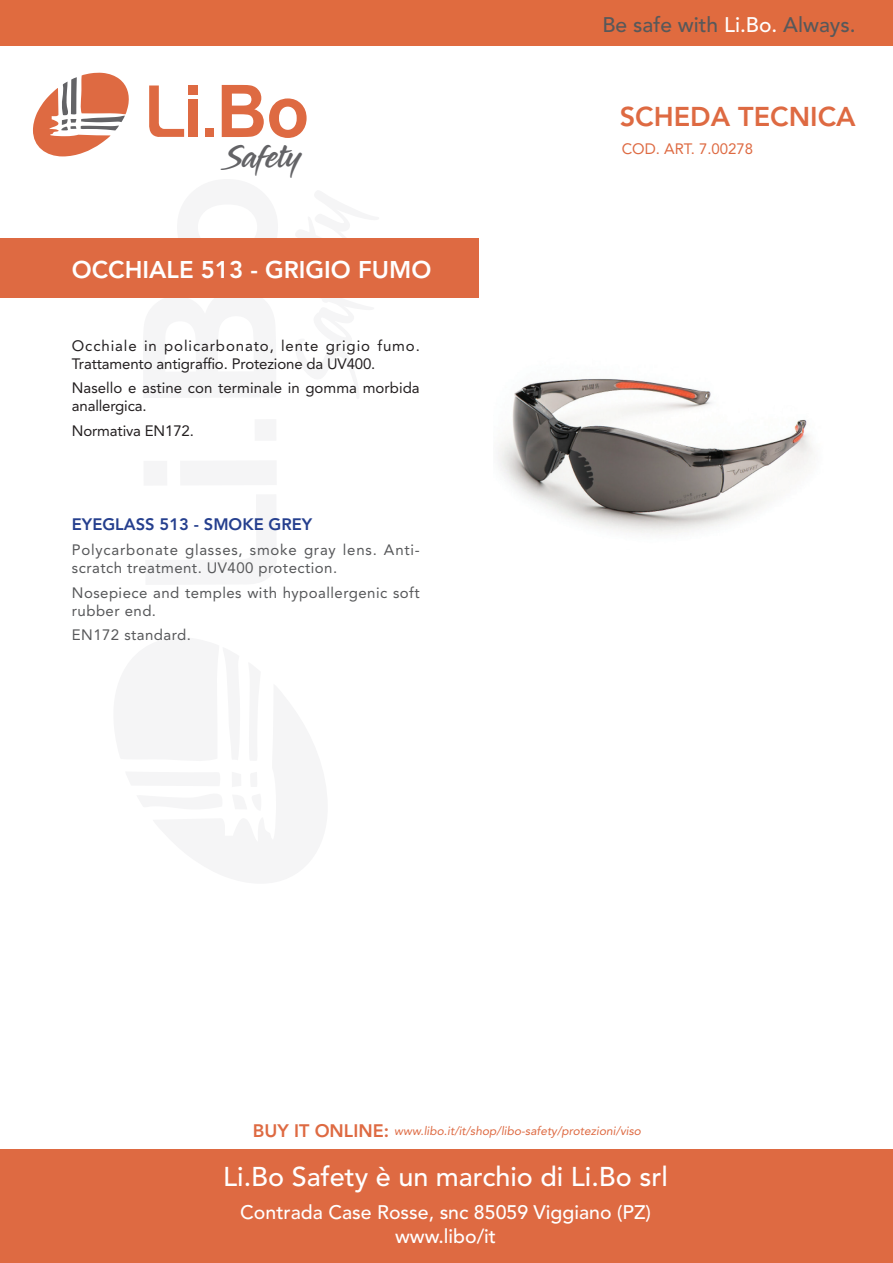
<style>
.page{position:relative;width:893px;height:1263px;background:#fff}
.page>*{position:absolute;margin:0;border:0;box-sizing:border-box;transform-origin:0 0}
.t1{font:83.55px "Midnight Drive";color:#f5f5f6}
.t2{font:32.7px "Midnight Drive";color:#636366}
.t3{font:500 27px "Avenir LT Std";color:#fff}
.t4{font:800 27px "Avenir LT Std";color:#de6a42}
.t5{font:800 24px "Avenir LT Std";color:#fff}
.t6{font:500 21px "Avenir LT Std";color:#57585a}
.t7{font:500 19.5px/23.4px "Avenir LT Std";color:#fff;text-align:center}
.t8{font:800 16.5px "Avenir LT Std";color:#253f8e}
.t9{font:15px/18px "Avenir LT Std";letter-spacing:.025em;color:#231f20}
.t10{font:15px/18px "Avenir LT Std";letter-spacing:.05em;color:#57585a}
.t11{font:15px/18px "Avenir LT Std";letter-spacing:.005em;color:#231f20}
.t12{font:15px/18px "Avenir LT Std";letter-spacing:.03em;color:#57585a}
.t13{font:15px "Avenir LT Std";color:#de6a42}
.t14{font:italic 12px "Avenir LT Std";color:#de6a42}
.s1{color:#fff}
.s2{font-weight:800;font-style:normal;font-size:18px}
</style>
<div class="page">
<svg style="left:143px;top:297px;width:133px;height:1px"></svg>
<div style="left:180px;top:460px;width:97px;height:25px;background:#f5f5f6"></div>
<div style="left:144px;top:461px;width:23px;height:25px;background:#f5f5f6"></div>
<div style="left:255px;top:419px;width:21px;height:22px;background:#f5f5f6"></div>
<div style="left:0;top:0;width:893px;height:46px;background:#e06b3f"></div>
<div style="left:0;top:1149px;width:893px;height:114px;background:#de6a42"></div>
<svg style="left:33px;top:73px;width:96px;height:83px"></svg>
<svg style="left:149px;top:85px;width:35px;height:52px"></svg>
<svg style="left:222px;top:85px;width:85px;height:53px"></svg>
<div style="left:188px;top:99px;width:9px;height:38px;background:#de6a42"></div>
<div style="left:188px;top:85px;width:9px;height:9px;background:#de6a42"></div>
<div style="left:205px;top:128px;width:8px;height:9px;background:#de6a42"></div>
<div style="left:0;top:238px;width:479px;height:59px;background:#de6a42"></div>
<img style="left:498px;top:378px;width:315px;height:156px">
<h3 class="t6" style="left:602px;top:12px;width:255px">Be safe with <span class="s1">Li.Bo.</span> Always.</h3>
<h2 class="t2" style="left:224px;top:138px;width:79px">Safety</h2>
<h1 class="t1" style="left:278px;top:391px;width:200px;rotate:-90deg">Safety</h1>
<h3 class="t5" style="left:72px;top:255px;width:361px">OCCHIALE 513 - GRIGIO FUMO</h3>
<p class="t9" style="left:72px;top:336px;width:349px">Occhiale in policarbonato, lente grigio fumo.<br>Trattamento antigraffio. Protezione da UV400.</p>
<p class="t11" style="left:72px;top:379px;width:349px">Nasello e astine con terminale in gomma morbida anallergica.</p>
<p class="t11" style="left:72px;top:422px;width:123px">Normativa EN172.</p>
<p class="t8" style="left:72px;top:514px;width:242px">EYEGLASS 513 - SMOKE GREY</p>
<p class="t10" style="left:72px;top:541px;width:349px">Polycarbonate glasses, smoke gray lens. Anti&shy;scratch treatment. UV400 protection.</p>
<p class="t12" style="left:72px;top:583px;width:349px">Nosepiece and temples with hypoallergenic soft rubber end.</p>
<p class="t12" style="left:72px;top:626px;width:121px">EN172 standard.</p>
<h3 class="t4" style="left:620px;top:101px;width:237px">SCHEDA TECNICA</h3>
<p class="t13" style="left:622px;top:140px;width:133px">COD. ART. 7.00278</p>
<p class="t14" style="left:253px;top:1124px;width:390px"><span class="s2">BUY IT ONLINE:</span> www.libo.it/it/shop/libo-safety/protezioni/viso</p>
<h3 class="t3" style="left:223px;top:1161px;width:446px">Li.Bo Safety è un marchio di Li.Bo srl</h3>
<h3 class="t7" style="left:240px;top:1201px;width:412px">Contrada Case Rosse, snc 85059 Viggiano (PZ) www.libo/it</h3>
</div>
